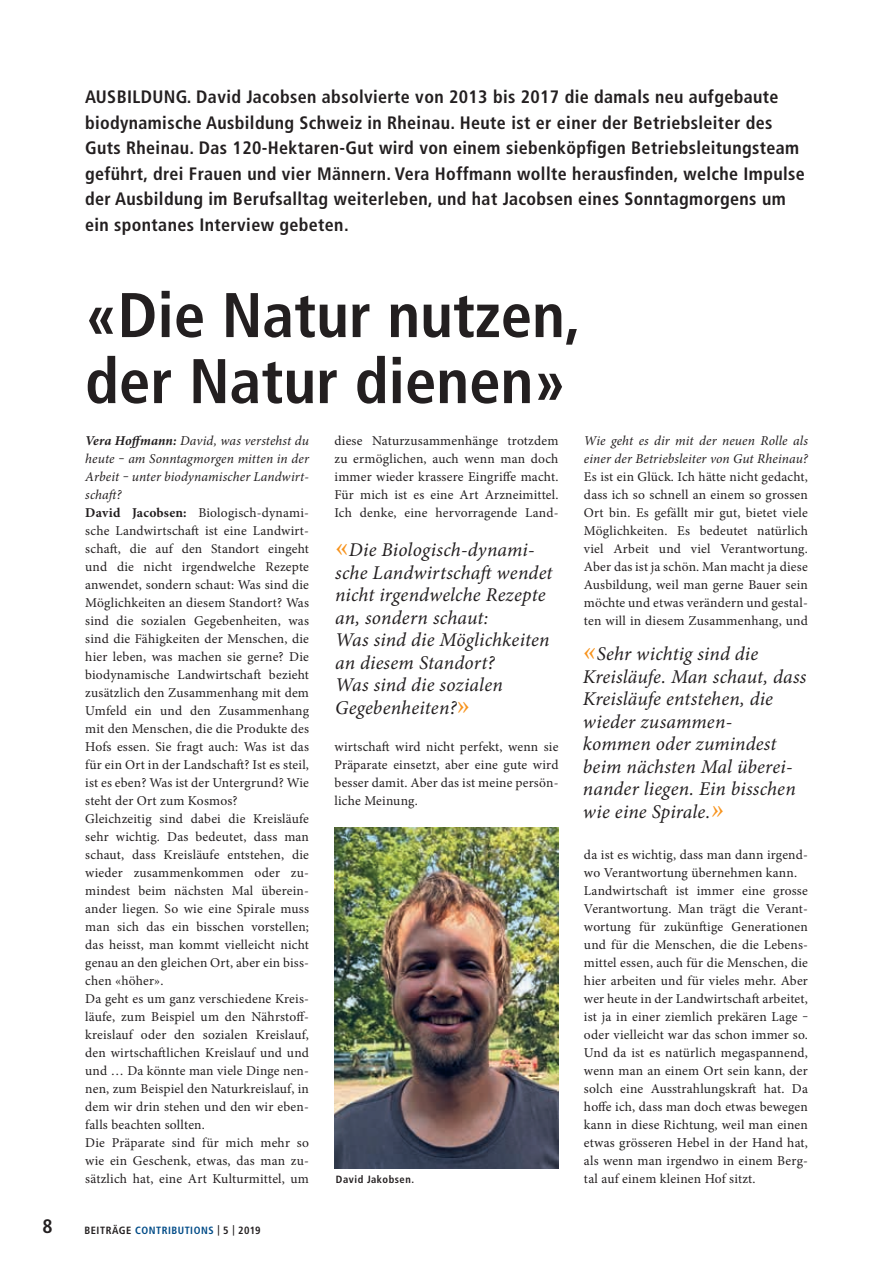
<style>
.page{position:relative;width:893px;height:1263px;background:#fff}
.page>*{position:absolute;margin:0;border:0;box-sizing:border-box;transform-origin:0 0}
.t1{font:700 condensed 63px/66px "Frutiger LT Pro";color:#231f20}
.t2{font:italic 19.5px/22.5px "Minion Pro";letter-spacing:.01em;color:#231f20}
.t3{font:700 condensed 19.5px "Frutiger LT Pro";color:#231f20}
.t4{font:700 condensed 18px/25.5px "Frutiger LT Pro";letter-spacing:.02em;color:#231f20}
.t5{font:13.5px/18px "Minion Pro";letter-spacing:.015em;color:#231f20;text-align:justify}
.t6{font:italic 13.5px/18px "Minion Pro";letter-spacing:.01em;color:#231f20}
.t7{font:700 condensed 10.5px "Frutiger LT Pro";letter-spacing:.05em;color:#231f20}
.s1{font-weight:700;font-style:italic}
.s2{font-style:italic}
.s3{font-weight:700}
.s4{font-style:normal;font-size:30px;color:#f7931d}
.s5{font-size:30px;color:#f7931d}
.s6{color:#004b87}
</style>
<div class="page">
<img style="left:334px;top:827px;width:224px;height:341px">
<p class="t4" style="left:85px;top:84px;width:721px">AUSBILDUNG. David Jacobsen absolvierte von 2013 bis 2017 die damals neu aufgebaute biodynamische Ausbildung Schweiz in Rheinau. Heute ist er einer der Betriebsleiter des Guts Rheinau. Das 120-Hektaren-Gut wird von einem siebenköpfigen Betriebsleitungsteam geführt, drei Frauen und vier Männern. Vera Hoffmann wollte herausfinden, welche Impulse der Ausbildung im Berufsalltag weiterleben, und hat Jacobsen eines Sonntagmorgens um ein spontanes Interview gebeten.</p>
<h1 class="t1" style="left:85px;top:282px;width:498px">«Die Natur nutzen, der Natur dienen»</h1>
<p class="t5" style="left:334px;top:432px;width:225px">diese Naturzusammenhänge trotzdem zu ermöglichen, auch wenn man doch immer wieder krassere Eingriffe macht.<br>Für mich ist es eine Art Arzneimittel.<br>Ich denke, eine hervorragende Land-</p>
<p class="t6" style="left:584px;top:432px;width:225px">Wie geht es dir mit der neuen Rolle als einer der Betriebsleiter von Gut Rheinau?</p>
<p class="t5" style="left:584px;top:468px;width:225px">Es ist ein Glück. Ich hätte nicht gedacht, dass ich so schnell an einem so grossen Ort bin. Es gefällt mir gut, bietet viele Möglichkeiten. Es bedeutet natürlich viel Arbeit und viel Verantwortung.<br>Aber das ist ja schön. Man macht ja diese Ausbildung, weil man gerne Bauer sein möchte und etwas verändern und gestal&shy;ten will in diesem Zusammenhang, und</p>
<p class="t5" style="left:85px;top:432px;width:225px;text-align:left"><span class="s1">Vera Hoffmann:</span> <span class="s2">David, was verstehst du heute ‒ am Sonntagmorgen mitten in der Arbeit ‒ unter biodynamischer Landwirt&shy;schaft?<br></span><span class="s3">David Jacobsen:</span> Biologisch-dynami&shy;sche Landwirtschaft ist eine Landwirt&shy;schaft, die auf den Standort eingeht und die nicht irgendwelche Rezepte anwendet, sondern schaut: Was sind die Möglichkeiten an diesem Standort? Was sind die sozialen Gegebenheiten, was sind die Fähigkeiten der Menschen, die hier leben, was machen sie gerne? Die biodynamische Landwirtschaft bezieht zusätzlich den Zusammenhang mit dem Umfeld ein und den Zusammenhang mit den Menschen, die die Produkte des Hofs essen. Sie fragt auch: Was ist das für ein Ort in der Landschaft? Ist es steil, ist es eben? Was ist der Untergrund? Wie steht der Ort zum Kosmos?<br>Gleichzeitig sind dabei die Kreisläufe sehr wichtig. Das bedeutet, dass man schaut, dass Kreisläufe entstehen, die wieder zusammenkommen oder zu&shy;mindest beim nächsten Mal überein&shy;ander liegen. So wie eine Spirale muss man sich das ein bisschen vorstellen; das heisst, man kommt vielleicht nicht genau an den gleichen Ort, aber ein biss&shy;chen «höher».<br>Da geht es um ganz verschiedene Kreis&shy;läufe, zum Beispiel um den Nährstoff&shy;kreislauf oder den sozialen Kreislauf, den wirtschaftlichen Kreislauf und und und … Da könnte man viele Dinge nen&shy;nen, zum Beispiel den Naturkreislauf, in dem wir drin stehen und den wir eben&shy;falls beachten sollten.<br>Die Präparate sind für mich mehr so wie ein Geschenk, etwas, das man zu&shy;sätzlich hat, eine Art Kulturmittel, um</p>
<h2 class="t2" style="left:335px;top:539px;width:219px"><span class="s4">«</span>Die Biologisch-dynami&shy;sche Landwirtschaft wendet nicht irgendwelche Rezepte an, sondern schaut:<br>Was sind die Möglichkeiten an diesem Standort?<br>Was sind die sozialen<br>Gegebenheiten?<span class="s4">»</span></h2>
<h2 class="t2" style="left:583px;top:643px;width:225px"><span class="s5">«</span>Sehr wichtig sind die<br>Kreisläufe. Man schaut, dass<br>Kreisläufe entstehen, die wieder zusammen-<br>kommen oder zumindest beim nächsten Mal überei&shy;nander liegen. Ein bisschen wie eine Spirale.<span class="s5">»</span></h2>
<p class="t5" style="left:334px;top:738px;width:225px">wirtschaft wird nicht perfekt, wenn sie Präparate einsetzt, aber eine gute wird besser damit. Aber das ist meine persön&shy;liche Meinung.</p>
<p class="t5" style="left:584px;top:846px;width:225px;text-align:left">da ist es wichtig, dass man dann irgend&shy;wo Verantwortung übernehmen kann.<br>Landwirtschaft ist immer eine grosse Verantwortung. Man trägt die Verant&shy;wortung für zukünftige Generationen und für die Menschen, die die Lebens&shy;mittel essen, auch für die Menschen, die hier arbeiten und für vieles mehr. Aber wer heute in der Landwirtschaft arbeitet, ist ja in einer ziemlich prekären Lage ‒ oder vielleicht war das schon immer so.<br>Und da ist es natürlich megaspannend, wenn man an einem Ort sein kann, der solch eine Ausstrahlungskraft hat. Da hoffe ich, dass man doch etwas bewegen kann in diese Richtung, weil man einen etwas grösseren Hebel in der Hand hat, als wenn man irgendwo in einem Berg-</p>
<p class="t7" style="left:336px;top:1173px;width:80px">David Jakobsen.</p>
<p class="t5" style="left:584px;top:1170px;width:173px">tal auf einem kleinen Hof sitzt.</p>
<h2 class="t3" style="left:43px;top:1214px;width:12px">8</h2>
<p class="t7" style="left:85px;top:1224px;width:178px">BEITRÄGE <span class="s6">CONTRIBUTIONS</span> | 5 | 2019</p>
</div>
